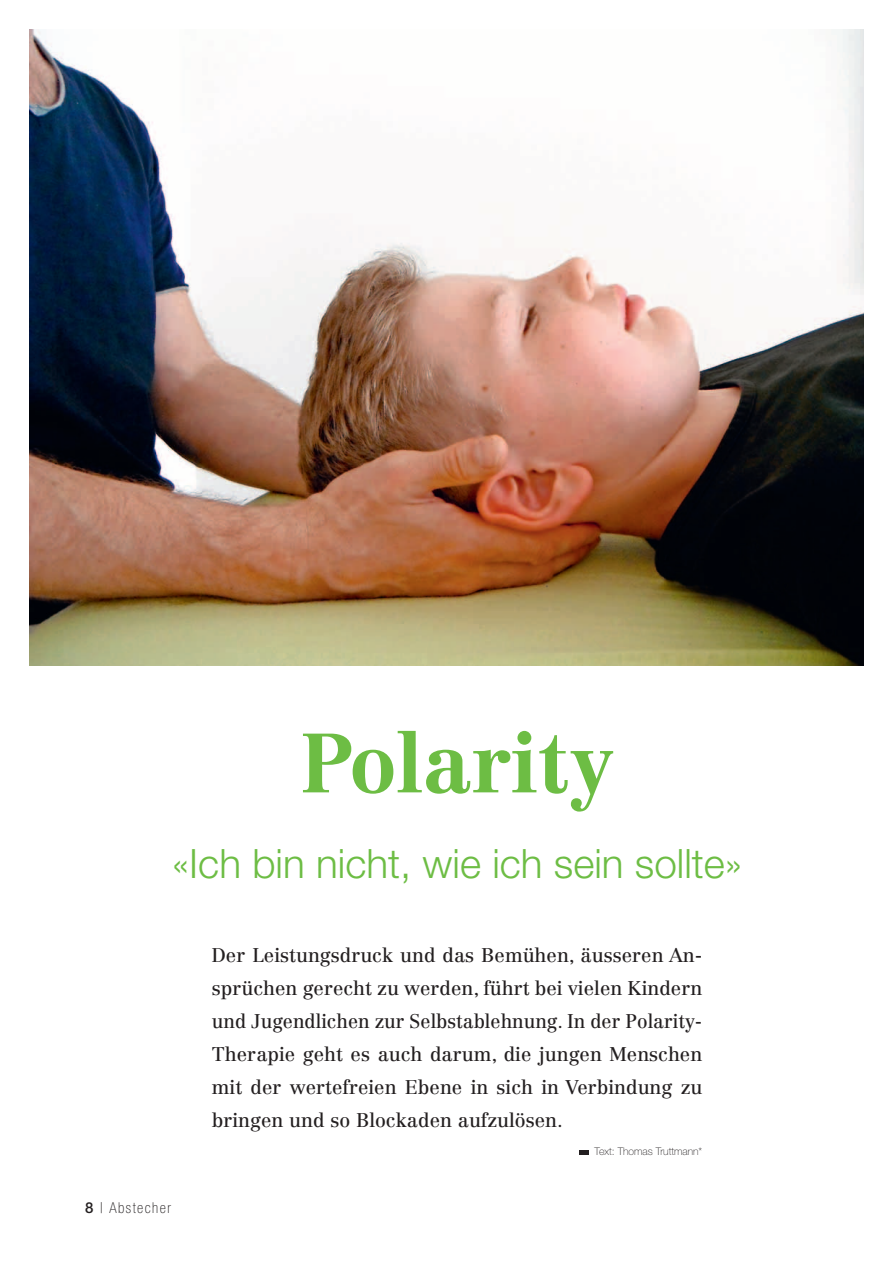
<style>
.page{position:relative;width:893px;height:1263px;background:#fff}
.page>*{position:absolute;margin:0;border:0;box-sizing:border-box;transform-origin:0 0}
.t1{font:700 82.5px "Centennial LT Std";color:#6dbd44}
.t2{font:300 40.5px "Helvetica Neue LT Std";color:#6dbd44}
.t3{font:19.5px/33px "Centennial LT Std";color:#231f20;text-align:justify}
.t4{font:100 condensed 15px "Helvetica Neue LT Std";letter-spacing:.1em;color:#231f20}
.t5{font:100 10.5px "Helvetica Neue LT Std";color:#231f20}
.s1{font-weight:500;font-stretch:normal}
</style>
<div class="page">
<svg style="left:580px;top:1150px;width:9px;height:4px"></svg>
<img style="left:30px;top:30px;width:833px;height:635px">
<h1 class="t1" style="left:300px;top:722px;width:315px">Polarity</h1>
<h2 class="t2" style="left:172px;top:849px;width:572px">«Ich bin nicht, wie ich sein sollte»</h2>
<p class="t4" style="left:85px;top:1202px;width:88px"><span class="s1">8</span> | Abstecher</p>
<p class="t3" style="left:212px;top:939px;width:492px">Der Leistungsdruck und das Bemühen, äusseren An&shy;sprüchen gerecht zu werden, führt bei vielen Kindern und Jugendlichen zur Selbstablehnung. In der Polarity-Therapie geht es auch darum, die jungen Menschen mit der wertefreien Ebene in sich in Verbindung zu bringen und so Blockaden aufzulösen.</p>
<p class="t5" style="left:595px;top:1147px;width:109px">Text: Thomas Truttmann*</p>
</div>
